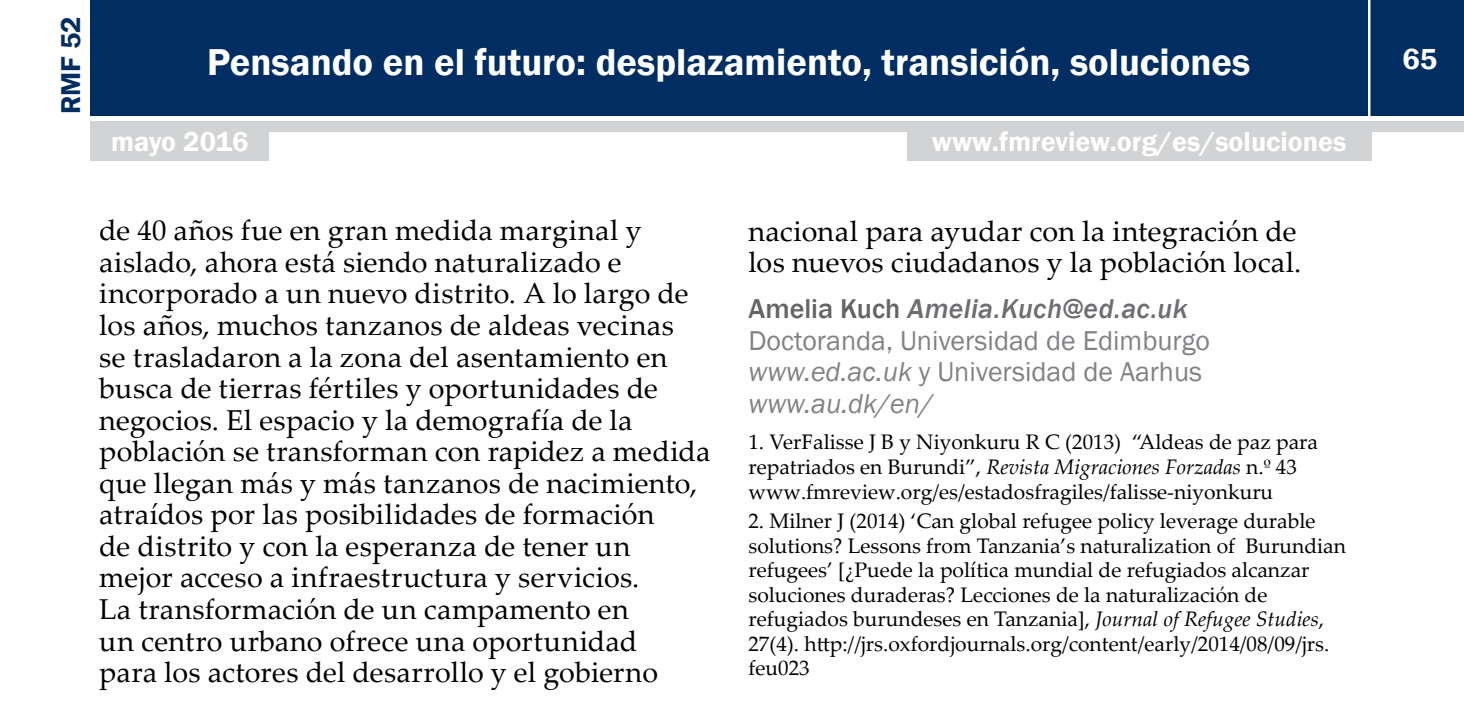
<style>
.page{position:relative;width:1464px;height:725px;background:#fff}
.page>*{position:absolute;margin:0;border:0;box-sizing:border-box;transform-origin:0 0}
.t1{font:600 38.5px "Franklin Gothic";color:#fff}
.t2{font:600 29.75px "Franklin Gothic";color:#fff}
.t3{font:28.7px/31.5px "Palatino Linotype";letter-spacing:.01em;color:#000}
.t4{font:28px/31.5px "Franklin Gothic";color:#808285}
.t5{font:600 28px "Franklin Gothic";color:#fff}
.t6{font:600 28px "Franklin Gothic";color:#002d62}
.t7{font:21px/24.5px "Palatino Linotype";color:#000}
.s1{font-weight:500;color:#636466}
.s2{font-weight:500;font-style:italic;color:#6d6e71}
.s3{font-style:italic}
</style>
<div class="page">
<div style="left:91px;top:0;width:1373px;height:116px;background:#002d62"></div>
<div style="left:91px;top:121px;width:1373px;height:11px;background:#d1d3d4"></div>
<hr style="left:1368px;top:0;width:2px;height:119px;background:#fff">
<div style="left:91px;top:129px;width:178px;height:31px;background:#d1d3d4"></div>
<div style="left:907px;top:129px;width:464px;height:31px;background:#d1d3d4"></div>
<p class="t6" style="left:53px;top:114px;width:99px;rotate:-90deg">RMF 52</p>
<h1 class="t1" style="left:207px;top:39px;width:1045px">Pensando en el futuro: desplazamiento, transición, soluciones</h1>
<p class="t5" style="left:111px;top:125px;width:139px">mayo 2016</p>
<p class="t5" style="left:932px;top:125px;width:416px">www.fmreview.org/es/soluciones</p>
<p class="t3" style="left:99px;top:213px;width:613px">de 40 años fue en gran medida marginal y aislado, ahora está siendo naturalizado e incorporado a un nuevo distrito. A lo largo de los años, muchos tanzanos de aldeas vecinas<br>se trasladaron a la zona del asentamiento en busca de tierras fértiles y oportunidades de negocios. El espacio y la demografía de la población se transforman con rapidez a medida que llegan más y más tanzanos de nacimiento, atraídos por las posibilidades de formación<br>de distrito y con la esperanza de tener un mejor acceso a infraestructura y servicios.<br>La transformación de un campamento en<br>un centro urbano ofrece una oportunidad<br>para los actores del desarrollo y el gobierno</p>
<p class="t3" style="left:748px;top:214px;width:554px">nacional para ayudar con la integración de los nuevos ciudadanos y la población local.</p>
<p class="t4" style="left:748px;top:294px;width:463px"><span class="s1">Amelia Kuch</span> <span class="s2">Amelia.Kuch@ed.ac.uk<br></span>Doctoranda, Universidad de Edimburgo <span class="s3">www.ed.ac.uk</span> y Universidad de Aarhus <span class="s3">www.au.dk/en/</span></p>
<p class="t7" style="left:748px;top:429px;width:571px">1. VerFalisse J B y Niyonkuru R C (2013) “Aldeas de paz para repatriados en Burundi”, <span class="s3">Revista Migraciones Forzadas</span> n.º 43 www.fmreview.org/es/estadosfragiles/falisse-niyonkuru</p>
<p class="t7" style="left:748px;top:507px;width:599px">2. Milner J (2014) ‘Can global refugee policy leverage durable solutions? Lessons from Tanzania’s naturalization of Burundian refugees’ [¿Puede la política mundial de refugiados alcanzar soluciones duraderas? Lecciones de la naturalización de refugiados burundeses en Tanzania], <span class="s3">Journal of Refugee Studies</span>, 27(4). http://jrs.oxfordjournals.org/content/early/2014/08/09/jrs. feu023</p>
<p class="t2" style="left:1402px;top:40px;width:36px">65</p>
</div>
